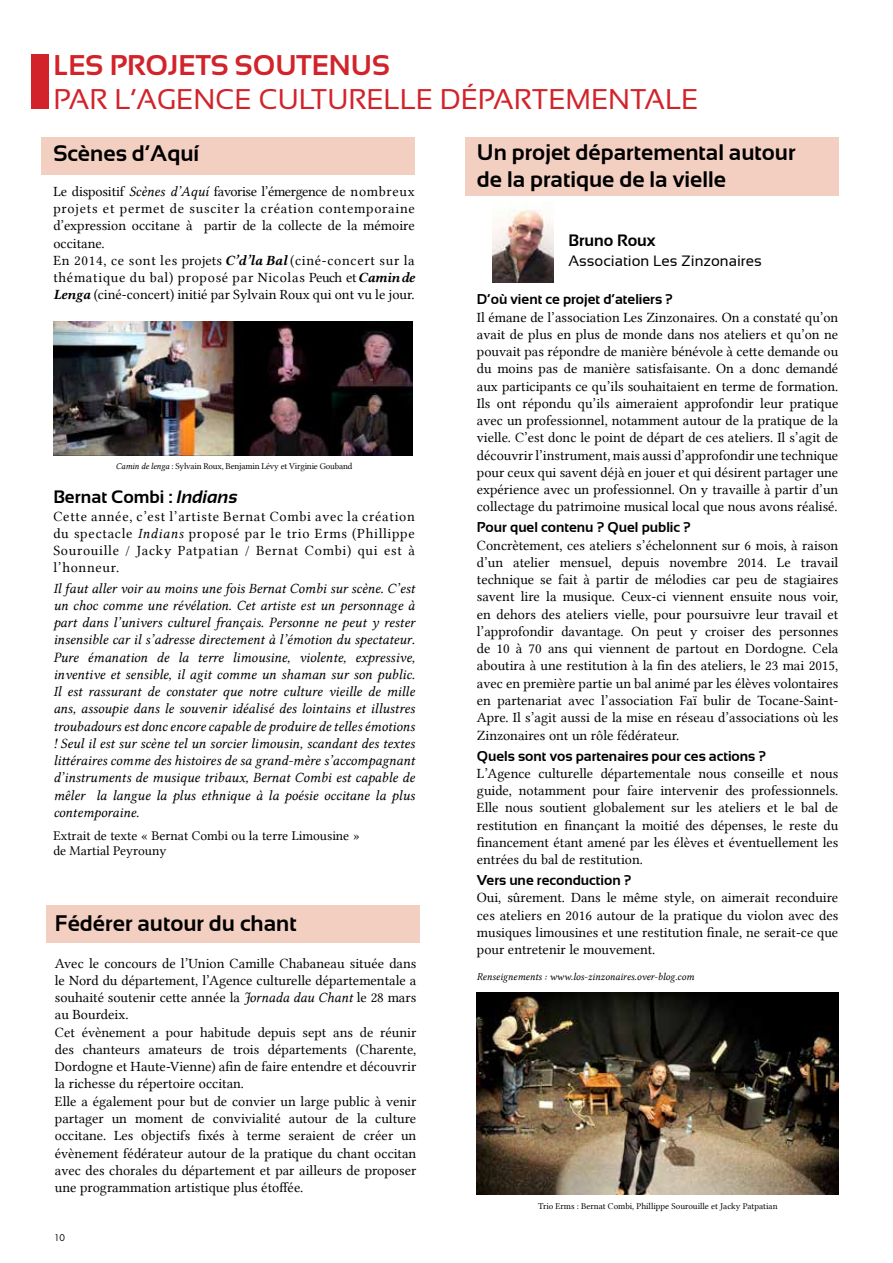
<style>
.page{position:relative;width:893px;height:1263px;background:#fff}
.page>*{position:absolute;margin:0;border:0;box-sizing:border-box;transform-origin:0 0}
.t1{font:28.5px "Sansation";color:#d2232a}
.t2{font:700 28.5px "Sansation";color:#d2232a}
.t3{font:700 22.5px/27px "Sansation";color:#000}
.t4{font:700 18px "Sansation";color:#000}
.t5{font:700 16.5px "Sansation";color:#000}
.t6{font:15px "Sansation";color:#000}
.t7{font:14.25px/17.2px "Lin Libertine";color:#000;text-align:justify}
.t8{font:14.25px/17.2px "Lin Libertine I";color:#000;text-align:justify}
.t9{font:700 14.25px "Sansation";color:#000}
.t10{font:13.5px/15px "Lin Libertine";color:#000}
.t11{font:10.5px "Lin Libertine I";color:#000}
.t12{font:9px "Lin Libertine";color:#000}
.t13{font:9px "Lin Libertine";letter-spacing:-.02em;color:#000}
.t14{font:9px "Futura Std";color:#000}
.s1{font-family:"Lin Libertine I"}
.s2{font-family:"Lin Libertine BI"}
.s3{font-style:italic}
</style>
<div class="page">
<div style="left:41px;top:137px;width:374px;height:37px;background:#f3cfc1"></div>
<img style="left:53px;top:322px;width:359px;height:133px">
<img style="left:477px;top:993px;width:362px;height:201px">
<div style="left:46px;top:905px;width:374px;height:37px;background:#f3cfc1"></div>
<div style="left:465px;top:137px;width:373px;height:59px;background:#f3cfc1"></div>
<img style="left:493px;top:202px;width:61px;height:80px">
<div style="left:31px;top:54px;width:17px;height:55px;background:#d2232a"></div>
<h1 class="t2" style="left:53px;top:49px;width:338px">l es proj ets soutenus</h1>
<h1 class="t1" style="left:53px;top:83px;width:19px">PAR</h1>
<h1 class="t1" style="left:114px;top:83px;width:42px">L’AGENCE</h1>
<h1 class="t1" style="left:259px;top:83px;width:238px">CULTURELLE DÉPAR</h1>
<h1 class="t1" style="left:532px;top:83px;width:164px">TEMENTALE</h1>
<h2 class="t3" style="left:53px;top:140px;width:147px">Scènes d’Aquí</h2>
<p class="t7" style="left:53px;top:183px;width:363px;text-align:left">Le dispositif <span class="s1">Scènes d’Aquí</span> favorise l’émergence de nombreux projets et permet de susciter la création contemporaine d’expression occitane à partir de la collecte de la mémoire occitane.<br>En 2014, ce sont les projets <span class="s2">C’d’la Bal</span> (ciné-concert sur la thématique du bal) proposé par Nicolas Peuch et <span class="s2">Camin de Lenga</span> (ciné-concert) initié par Sylvain Roux qui ont vu le jour.</p>
<p class="t13" style="left:116px;top:461px;width:238px"><span class="s1">Camin de lenga</span> : Sylvain Roux, Benjamin Lévy et Virginie Gouband</p>
<p class="t4" style="left:53px;top:487px;width:186px">Bernat Combi : <span class="s3">Indians</span></p>
<p class="t7" style="left:53px;top:507px;width:363px">Cette année, c’est l’artiste Bernat Combi avec la création du spectacle <span class="s1">Indians</span> proposé par le trio Erms (Phillippe Sourouille / Jacky Patpatian / Bernat Combi) qui est à l’honneur.</p>
<p class="t8" style="left:53px;top:580px;width:363px">Il faut aller voir au moins une fois Bernat Combi sur scène. C’est un choc comme une révélation. Cet artiste est un personnage à part dans l’univers culturel français. Personne ne peut y rester insensible car il s’adresse directement à l’émotion du spectateur.<br>Pure émanation de la terre limousine, violente, expressive, inventive et sensible, il agit comme un shaman sur son public.<br>Il est rassurant de constater que notre culture vieille de mille ans, assoupie dans le souvenir idéalisé des lointains et illustres troubadours est donc encore capable de produire de telles émotions ! Seul il est sur scène tel un sorcier limousin, scandant des textes littéraires comme des histoires de sa grand-mère s’accompagnant d’instruments de musique tribaux, Bernat Combi est capable de mêler la langue la plus ethnique à la poésie occitane la plus contemporaine.</p>
<p class="t10" style="left:53px;top:828px;width:308px">Extrait de texte « Bernat Combi ou la terre Limousine » de Martial Peyrouny</p>
<h2 class="t3" style="left:55px;top:909px;width:243px">Fédérer autour du chant</h2>
<p class="t7" style="left:55px;top:954px;width:363px;text-align:left">Avec le concours de l’Union Camille Chabaneau située dans le Nord du département, l’Agence culturelle départementale a souhaité soutenir cette année la <span class="s1">Jornada dau Chant</span> le 28 mars au Bourdeix.<br>Cet évènement a pour habitude depuis sept ans de réunir des chanteurs amateurs de trois départements (Charente, Dordogne et Haute-Vienne) afin de faire entendre et découvrir la richesse du répertoire occitan.<br>Elle a également pour but de convier un large public à venir partager un moment de convivialité autour de la culture occitane. Les objectifs fixés à terme seraient de créer un évènement fédérateur autour de la pratique du chant occitan avec des chorales du département et par ailleurs de proposer une programmation artistique plus étoffée.</p>
<p class="t14" style="left:54px;top:1231px;width:13px">10</p>
<h2 class="t3" style="left:477px;top:139px;width:320px">Un projet départemental autour de la pratique de la vielle</h2>
<p class="t5" style="left:568px;top:231px;width:89px">Bruno Roux</p>
<p class="t6" style="left:568px;top:252px;width:195px">ASSOCIATION LES ZINZONAIRES</p>
<p class="t9" style="left:477px;top:291px;width:198px">D’où vient ce projet d’ateliers ?</p>
<p class="t7" style="left:477px;top:308px;width:363px">Il émane de l’association Les Zinzonaires. On a constaté qu’on avait de plus en plus de monde dans nos ateliers et qu’on ne pouvait pas répondre de manière bénévole à cette demande ou du moins pas de manière satisfaisante. On a donc demandé aux participants ce qu’ils souhaitaient en terme de formation.<br>Ils ont répondu qu’ils aimeraient approfondir leur pratique avec un professionnel, notamment autour de la pratique de la vielle. C’est donc le point de départ de ces ateliers. Il s’agit de découvrir l’instrument, mais aussi d’approfondir une technique pour ceux qui savent déjà en jouer et qui désirent partager une expérience avec un professionnel. On y travaille à partir d’un collectage du patrimoine musical local que nous avons réalisé.</p>
<p class="t9" style="left:477px;top:519px;width:216px">Pour quel contenu ? Quel public ?</p>
<p class="t7" style="left:477px;top:536px;width:363px">Concrètement, ces ateliers s’échelonnent sur 6 mois, à raison d’un atelier mensuel, depuis novembre 2014. Le travail technique se fait à partir de mélodies car peu de stagiaires savent lire la musique. Ceux-ci viennent ensuite nous voir, en dehors des ateliers vielle, pour poursuivre leur travail et l’approfondir davantage. On peut y croiser des personnes de 10 à 70 ans qui viennent de partout en Dordogne. Cela aboutira à une restitution à la fin des ateliers, le 23 mai 2015, avec en première partie un bal animé par les élèves volontaires en partenariat avec l’association Faï bulir de Tocane-Saint-Apre. Il s’agit aussi de la mise en réseau d’associations où les Zinzonaires ont un rôle fédérateur.</p>
<p class="t9" style="left:477px;top:748px;width:291px">Quels sont vos partenaires pour ces actions ?</p>
<p class="t7" style="left:477px;top:764px;width:363px">L’Agence culturelle départementale nous conseille et nous guide, notamment pour faire intervenir des professionnels.<br>Elle nous soutient globalement sur les ateliers et le bal de restitution en finançant la moitié des dépenses, le reste du financement étant amené par les élèves et éventuellement les entrées du bal de restitution.</p>
<p class="t9" style="left:477px;top:872px;width:156px">Vers une reconduction ?</p>
<p class="t7" style="left:477px;top:889px;width:363px">Oui, sûrement. Dans le même style, on aimerait reconduire ces ateliers en 2016 autour de la pratique du violon avec des musiques limousines et une restitution finale, ne serait-ce que pour entretenir le mouvement.</p>
<p class="t11" style="left:477px;top:970px;width:219px">Renseignements : www.los-zinzonaires.over-blog.com</p>
<p class="t12" style="left:538px;top:1200px;width:241px">Trio Erms : Bernat Combi, Phillippe Sourouille et Jacky Patpatian</p>
</div>
